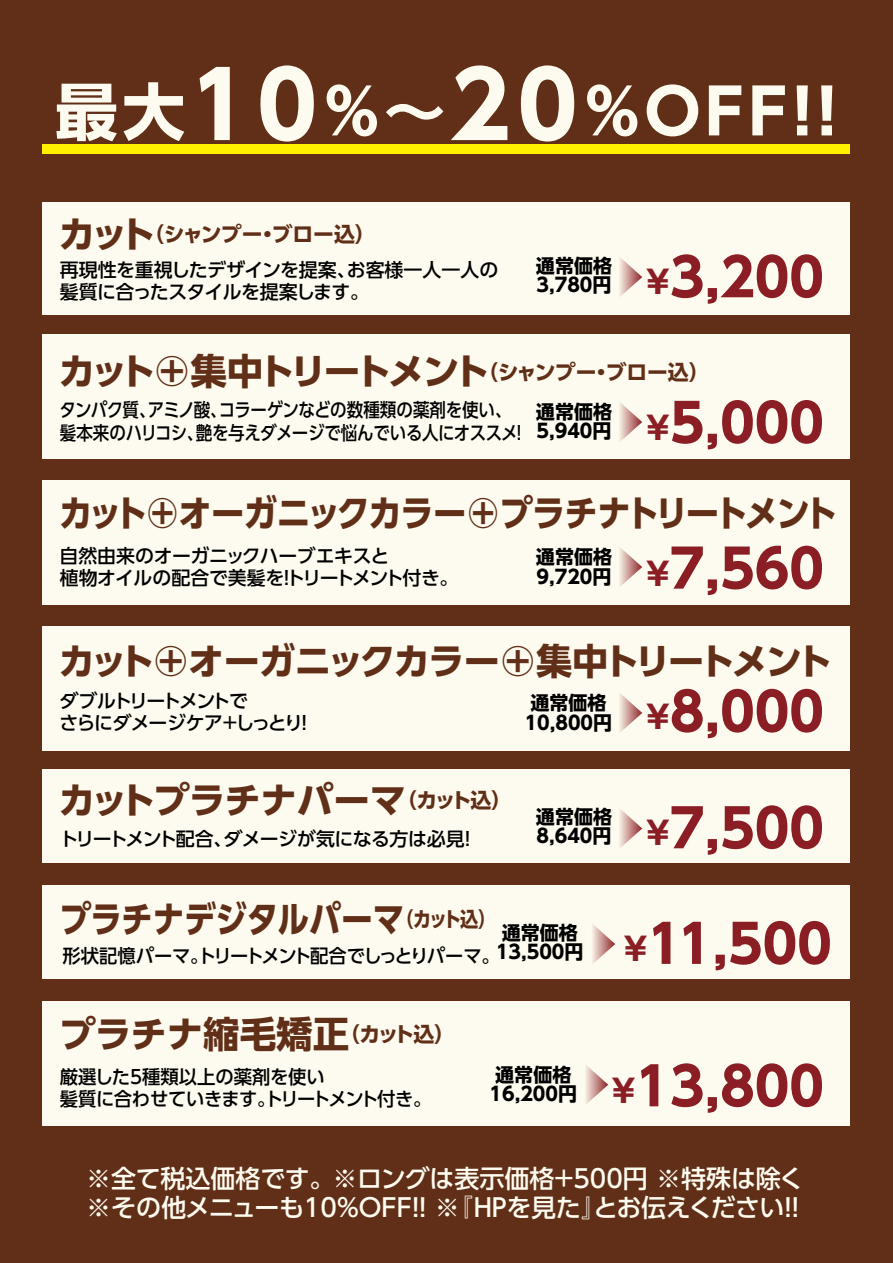
<style>
.page{position:relative;width:893px;height:1263px;background:#612f18}
.page>*{position:absolute;margin:0;border:0;box-sizing:border-box;transform-origin:0 0}
.t1{font:700 62.1px "UD Shin Go Pro";color:#fdfbef}
.t2{font:700 36.6px "UD Shin Go Pro";letter-spacing:-.12em;color:#612f18}
.t3{font:700 36.6px "UD Shin Go Pro";letter-spacing:-.07em;color:#612f18;scale:.91 1}
.t4{font:700 36.6px "UD Shin Go Pro";letter-spacing:-.085em;color:#612f18}
.t5{font:700 36.6px "UD Shin Go Pro";letter-spacing:-.015em;color:#612f18;scale:.87 1}
.t6{font:700 36.6px "UD Shin Go Pro";letter-spacing:-.02em;color:#612f18}
.t7{font:700 36.6px "UD Shin Go Pro";letter-spacing:-.005em;color:#612f18}
.t8{font:500 25.05px/28.8px "UD Shin Go Pro";letter-spacing:-.01em;color:#fdfbef}
.t9{font:700 20.85px "UD Shin Go Pro";letter-spacing:-.005em;color:#612f18}
.t10{font:700 19.05px/19.4px "UD Shin Go Pro";color:#000}
.t11{font:500 18.9px/22px "UD Shin Go Pro";letter-spacing:-.025em;color:#000}
.t12{font:500 18.9px/22px "UD Shin Go Pro";letter-spacing:-.025em;color:#000;scale:.87 1}
.t13{font:500 18.9px "UD Shin Go Pro";letter-spacing:-.07em;color:#000}
.t14{font:500 18.9px/22px "UD Shin Go Pro";letter-spacing:-.08em;color:#000}
.s1{font-size:91.05px}
.s2{font-size:36.6px}
.s3{font-size:31.5px;color:#8b1e24}
.s4{font-size:52.35px;color:#8b1e24}
.s5{font-weight:700;font-size:31.5px;color:#8b1e24}
.s6{font-weight:700;font-size:52.35px;color:#8b1e24}
</style>
<div class="page">
<div style="left:42px;top:203px;width:808px;height:112px;background:#fdfbef"></div>
<svg style="left:620px;top:258px;width:22px;height:38px"></svg>
<div style="left:42px;top:335px;width:808px;height:124px;background:#fdfbef"></div>
<svg style="left:620px;top:403px;width:22px;height:38px"></svg>
<div style="left:42px;top:480px;width:808px;height:125px;background:#fdfbef"></div>
<svg style="left:620px;top:548px;width:22px;height:38px"></svg>
<div style="left:42px;top:1001px;width:808px;height:125px;background:#fdfbef"></div>
<svg style="left:586px;top:1065px;width:22px;height:39px"></svg>
<div style="left:42px;top:626px;width:808px;height:124px;background:#fdfbef"></div>
<svg style="left:620px;top:693px;width:22px;height:39px"></svg>
<div style="left:42px;top:769px;width:808px;height:94px;background:#fdfbef"></div>
<svg style="left:620px;top:809px;width:22px;height:39px"></svg>
<div style="left:42px;top:885px;width:808px;height:94px;background:#fdfbef"></div>
<svg style="left:592px;top:924px;width:23px;height:40px"></svg>
<div style="left:42px;top:144px;width:808px;height:9px;background:#fff100"></div>
<h1 class="t1" style="left:55px;top:61px;width:783px">最大<span class="s1">10</span>％～<span class="s1">20</span>％OFF!!</h1>
<p class="t9" style="left:59px;top:217px;width:318px"><span class="s2">カット</span>（シャンプー・ブロー込）</p>
<p class="t11" style="left:60px;top:259px;width:440px">再現性を重視したデザインを提案、お客様一人一人の髪質に合ったスタイルを提案します。</p>
<p class="t10" style="left:536px;top:255px;width:289px">通常価格<br>3,780円 <span class="s3">￥</span><span class="s4">3,200</span></p>
<h2 class="t2" style="left:59px;top:342px;width:652px">カット⊕集中トリートメント<sup>（シャンプー・ブロー込）</sup></h2>
<p class="t10" style="left:536px;top:401px;width:289px">通常価格<br>5,940円 <span class="s3">￥</span><span class="s4">5,000</span></p>
<p class="t12" style="left:59px;top:399px;width:539px">タンパク質、アミノ酸、コラーゲンなどの数種類の薬剤を使い、髪本来のハリコシ、艶を与えダメージで悩んでいる人にオススメ！</p>
<h2 class="t3" style="left:59px;top:484px;width:857px">カット⊕オーガニックカラー⊕プラチナトリートメント</h2>
<p class="t10" style="left:536px;top:547px;width:289px">通常価格<br>9,720円 <span class="s3">￥</span><span class="s4">7,560</span></p>
<p class="t11" style="left:60px;top:544px;width:400px">自然由来のオーガニックハーブエキスと<br>植物オイルの配合で美髪を！トリートメント付き。</p>
<h2 class="t4" style="left:59px;top:631px;width:775px">カット⊕オーガニックカラー⊕集中トリートメント</h2>
<p class="t10" style="left:525px;top:693px;width:301px">通常価格<br>10,800円 <span class="s3">￥</span><span class="s4">8,000</span></p>
<p class="t14" style="left:60px;top:689px;width:256px">ダブルトリートメントで<br>さらにダメージケア+しっとり！</p>
<h2 class="t6" style="left:59px;top:771px;width:455px">カットプラチナパーマ<sup>（カット込）</sup></h2>
<p class="t11" style="left:59px;top:827px;width:419px">トリートメント配合、ダメージが気になる方は必見！</p>
<p class="t10" style="left:537px;top:826px;width:289px">8,640円 <span class="s3">￥</span><span class="s4">7,500</span></p>
<p class="t10" style="left:536px;top:806px;width:78px">通常価格</p>
<h2 class="t5" style="left:59px;top:889px;width:504px">プラチナデジタルパーマ<sup>（カット込）</sup></h2>
<p class="t13" style="left:63px;top:940px;width:771px">形状記憶パーマ。トリートメント配合でしっとりパーマ。<sup>13,500円</sup> <span class="s5">￥</span><span class="s6">11,500</span></p>
<p class="t10" style="left:502px;top:922px;width:78px">通常価格</p>
<h2 class="t7" style="left:59px;top:1004px;width:397px">プラチナ縮毛矯正<sup>（カット込）</sup></h2>
<p class="t11" style="left:60px;top:1065px;width:373px">厳選した5種類以上の薬剤を使い<br>髪質に合わせていきます。トリートメント付き。</p>
<p class="t10" style="left:490px;top:1064px;width:336px">通常価格<br>16,200円 <span class="s3">￥</span><span class="s4">13,800</span></p>
<h3 class="t8" style="left:86px;top:1164px;width:719px">※全て税込価格です。※ロングは表示価格+500円 ※特殊は除く※その他メニューも10％OFF!! ※『HPを見た』とお伝えください!!</h3>
</div>
